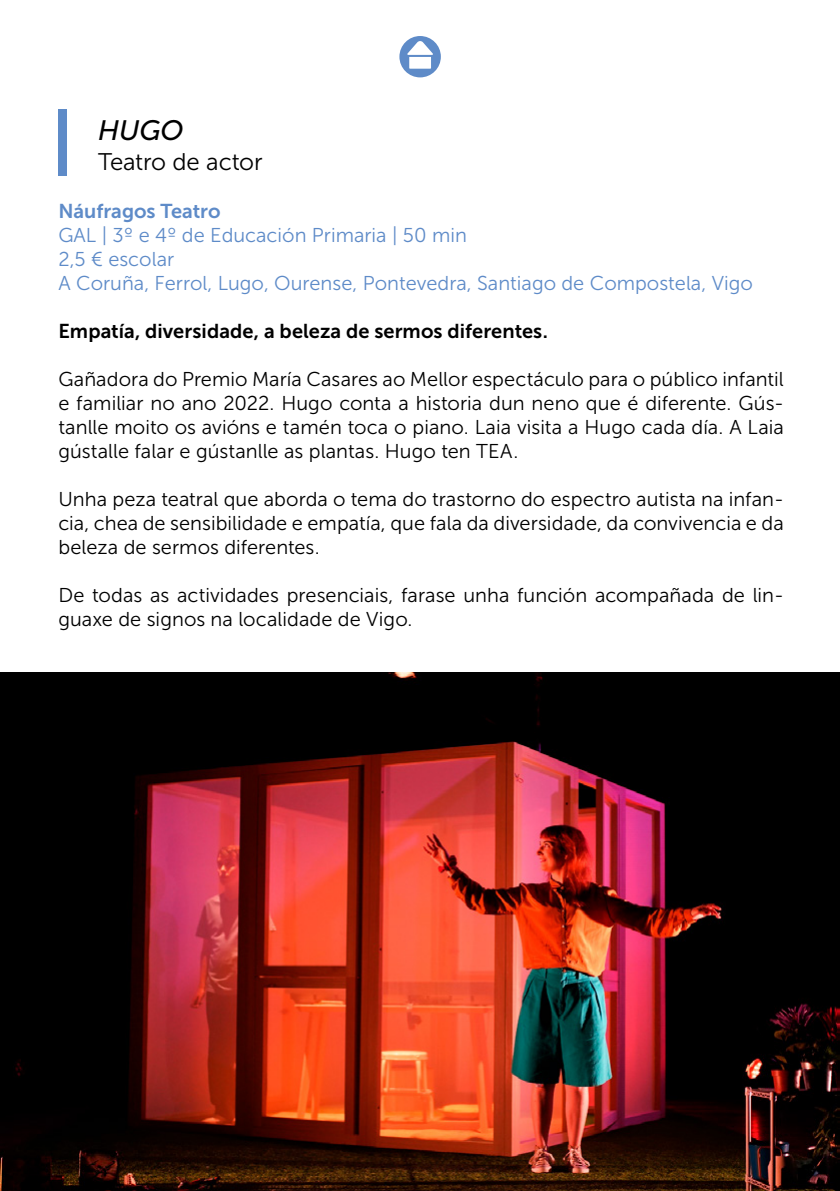
<style>
.page{position:relative;width:840px;height:1191px;background:#fff}
.page>*{position:absolute;margin:0;border:0;box-sizing:border-box;transform-origin:0 0}
.t1{font:italic 28px "Museo Sans 500";color:#000}
.t2{font:24px "Museo Sans 300";letter-spacing:-.01em;color:#000}
.t3{font:20px/24px "Museo Sans 300";letter-spacing:.005em;color:#000;text-align:justify}
.t4{font:20px/24px "Museo Sans 300";color:#5e8bc8}
.t5{font:20px "Museo Sans 700";letter-spacing:.005em;color:#000}
.t6{font:20px "Museo Sans 700";color:#5e8bc8}
</style>
<div class="page">
<svg style="left:399px;top:36px;width:41px;height:41px"></svg>
<img style="left:0;top:672px;width:839px;height:518px">
<div style="left:58px;top:109px;width:8px;height:66px;background:#5e8bc8"></div>
<h1 class="t1" style="left:98px;top:115px;width:87px">HUGO</h1>
<p class="t2" style="left:98px;top:149px;width:166px">Teatro de actor</p>
<p class="t6" style="left:58px;top:200px;width:164px">Náufragos Teatro</p>
<p class="t4" style="left:58px;top:223px;width:695px">GAL | 3º e 4º de Educación Primaria | 50 min<br>2,5 € escolar<br>A Coruña, Ferrol, Lugo, Ourense, Pontevedra, Santiago de Compostela, Vigo</p>
<p class="t5" style="left:58px;top:320px;width:490px">Empatía, diversidade, a beleza de sermos diferentes.</p>
<p class="t3" style="left:58px;top:367px;width:726px">Gañadora do Premio María Casares ao Mellor espectáculo para o público infantil e familiar no ano 2022. Hugo conta a historia dun neno que é diferente. Gús&shy;tanlle moito os avións e tamén toca o piano. Laia visita a Hugo cada día. A Laia gústalle falar e gústanlle as plantas. Hugo ten TEA.</p>
<p class="t3" style="left:58px;top:487px;width:726px">Unha peza teatral que aborda o tema do trastorno do espectro autista na infan&shy;cia, chea de sensibilidade e empatía, que fala da diversidade, da convivencia e da beleza de sermos diferentes.</p>
<p class="t3" style="left:58px;top:583px;width:726px">De todas as actividades presenciais, farase unha función acompañada de lin&shy;guaxe de signos na localidade de Vigo.</p>
</div>
